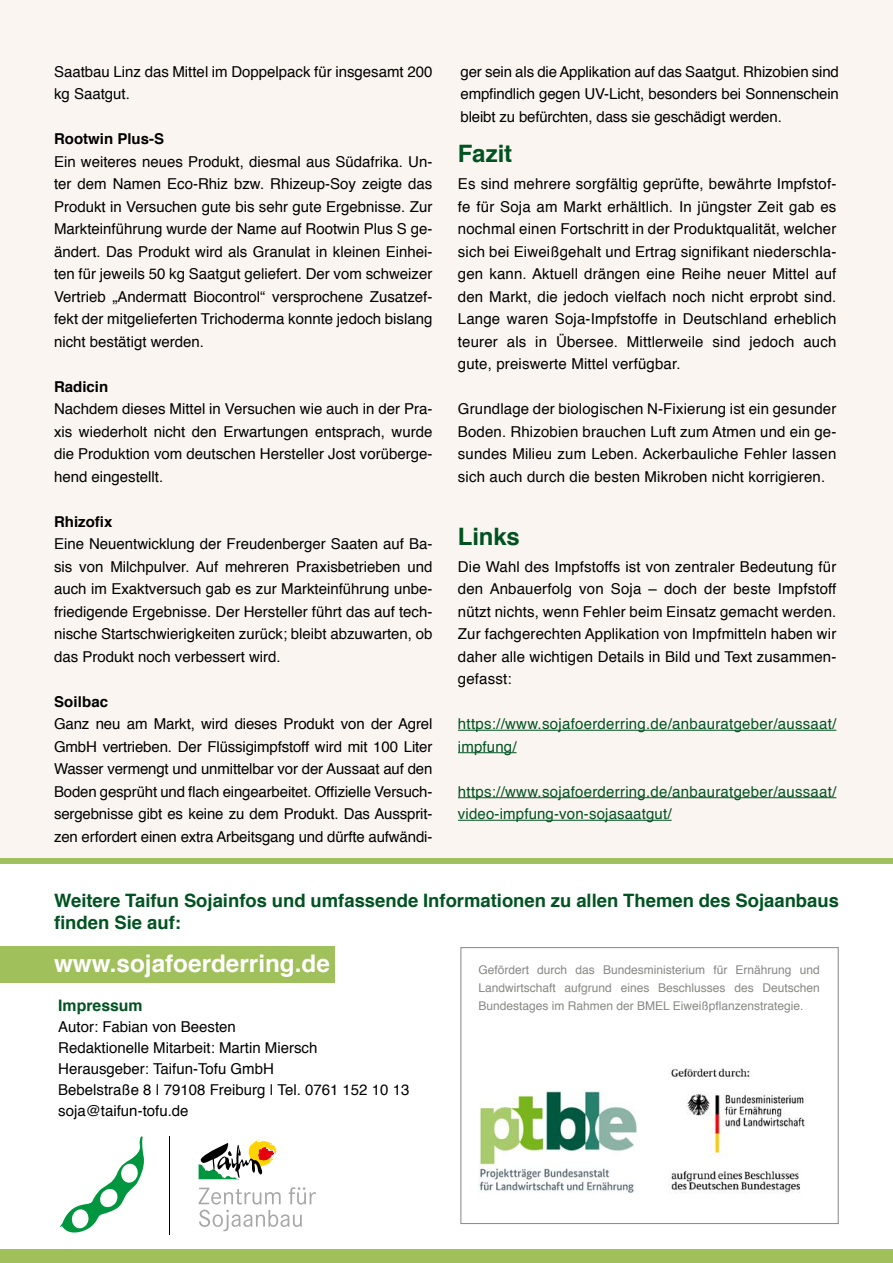
<style>
.page{position:relative;width:893px;height:1263px;background:#fff}
.page>*{position:absolute;margin:0;border:0;box-sizing:border-box;transform-origin:0 0}
.t1{font:700 24.3px "Helvetica";color:#fff}
.t2{font:700 24px "Helvetica";letter-spacing:-.005em;color:#005321}
.t3{font:700 18.45px/22.2px "Helvetica";color:#005321}
.t4{font:700 15.9px "Helvetica";color:#005321}
.t5{font:15px/22.5px "Helvetica";color:#000;text-align:justify}
.t6{font:15px/22.5px "Helvetica";letter-spacing:.02em;color:#005321}
.t7{font:700 15px "Helvetica";color:#000}
.t8{font:12px/18px "Helvetica";color:#878786;text-align:justify}
</style>
<div class="page">
<div style="left:0;top:1249px;width:893px;height:14px;background:#9fc05a"></div>
<div style="left:0;top:858px;width:893px;height:6px;background:#9fc05a"></div>
<img style="left:669px;top:1068px;width:136px;height:125px">
<div style="left:460px;top:947px;width:379px;height:277px;border:1px solid #878786"></div>
<img style="left:479px;top:1090px;width:159px;height:103px">
<div style="left:0;top:946px;width:334px;height:36px;background:#9fc05a"></div>
<div style="left:0;top:0;width:893px;height:858px;background:#faf5f0"></div>
<svg style="left:199px;top:1188px;width:82px;height:16px"></svg>
<svg style="left:289px;top:1187px;width:27px;height:17px"></svg>
<svg style="left:199px;top:1210px;width:103px;height:21px"></svg>
<hr style="left:169px;top:1136px;width:1px;height:99px;background:#000">
<svg style="left:60px;top:1136px;width:84px;height:97px"></svg>
<svg style="left:199px;top:1139px;width:78px;height:40px"></svg>
<hr style="left:458px;top:730px;width:378px;height:1px;background:#005321">
<hr style="left:458px;top:752px;width:59px;height:1px;background:#005321">
<hr style="left:458px;top:797px;width:378px;height:1px;background:#005321">
<hr style="left:458px;top:820px;width:214px;height:1px;background:#005321">
<p class="t5" style="left:54px;top:60px;width:380px">Saatbau Linz das Mittel im Doppelpack für insgesamt 200 kg Saatgut.</p>
<p class="t7" style="left:54px;top:127px;width:112px">Rootwin Plus-S</p>
<p class="t5" style="left:54px;top:150px;width:380px">Ein weiteres neues Produkt, diesmal aus Südafrika. Un&shy;ter dem Namen Eco-Rhiz bzw. Rhizeup-Soy zeigte das Produkt in Versuchen gute bis sehr gute Ergebnisse. Zur Markteinführung wurde der Name auf Rootwin Plus S ge&shy;ändert. Das Produkt wird als Granulat in kleinen Einhei&shy;ten für jeweils 50 kg Saatgut geliefert. Der vom schweizer Vertrieb „Andermatt Biocontrol“ versprochene Zusatzef&shy;fekt der mitgelieferten Trichoderma konnte jedoch bislang nicht bestätigt werden.</p>
<p class="t7" style="left:54px;top:374px;width:56px">Radicin</p>
<p class="t5" style="left:54px;top:398px;width:380px">Nachdem dieses Mittel in Versuchen wie auch in der Pra&shy;xis wiederholt nicht den Erwartungen entsprach, wurde die Produktion vom deutschen Hersteller Jost vorüberge&shy;hend eingestellt.</p>
<p class="t7" style="left:54px;top:509px;width:60px">Rhizofix</p>
<p class="t5" style="left:54px;top:533px;width:380px">Eine Neuentwicklung der Freudenberger Saaten auf Ba&shy;sis von Milchpulver. Auf mehreren Praxisbetrieben und auch im Exaktversuch gab es zur Markteinführung unbe&shy;friedigende Ergebnisse. Der Hersteller führt das auf tech&shy;nische Startschwierigkeiten zurück; bleibt abzuwarten, ob das Produkt noch verbessert wird.</p>
<p class="t7" style="left:54px;top:689px;width:56px">Soilbac</p>
<p class="t5" style="left:54px;top:713px;width:380px">Ganz neu am Markt, wird dieses Produkt von der Agrel GmbH vertrieben. Der Flüssigimpfstoff wird mit 100 Liter Wasser vermengt und unmittelbar vor der Aussaat auf den Boden gesprüht und flach eingearbeitet. Offizielle Versuch&shy;sergebnisse gibt es keine zu dem Produkt. Das Aussprit&shy;zen erfordert einen extra Arbeitsgang und dürfte aufwändi-</p>
<p class="t5" style="left:460px;top:60px;width:380px">ger sein als die Applikation auf das Saatgut. Rhizobien sind empfindlich gegen UV-Licht, besonders bei Sonnenschein bleibt zu befürchten, dass sie geschädigt werden.</p>
<h2 class="t2" style="left:458px;top:135px;width:56px">Fazit</h2>
<p class="t5" style="left:458px;top:173px;width:380px">Es sind mehrere sorgfältig geprüfte, bewährte Impfstof&shy;fe für Soja am Markt erhältlich. In jüngster Zeit gab es nochmal einen Fortschritt in der Produktqualität, welcher sich bei Eiweißgehalt und Ertrag signifikant niederschla&shy;gen kann. Aktuell drängen eine Reihe neuer Mittel auf den Markt, die jedoch vielfach noch nicht erprobt sind.<br>Lange waren Soja-Impfstoffe in Deutschland erheblich teurer als in Übersee. Mittlerweile sind jedoch auch gute, preiswerte Mittel verfügbar.</p>
<p class="t5" style="left:458px;top:398px;width:380px">Grundlage der biologischen N-Fixierung ist ein gesunder Boden. Rhizobien brauchen Luft zum Atmen und ein ge&shy;sundes Milieu zum Leben. Ackerbauliche Fehler lassen sich auch durch die besten Mikroben nicht korrigieren.</p>
<h2 class="t2" style="left:458px;top:517px;width:63px">Links</h2>
<p class="t5" style="left:458px;top:555px;width:380px">Die Wahl des Impfstoffs ist von zentraler Bedeutung für den Anbauerfolg von Soja – doch der beste Impfstoff nützt nichts, wenn Fehler beim Einsatz gemacht werden.<br>Zur fachgerechten Applikation von Impfmitteln haben wir daher alle wichtigen Details in Bild und Text zusammen&shy;gefasst:</p>
<p class="t6" style="left:458px;top:713px;width:380px">https://www.sojafoerderring.de/anbauratgeber/aussaat/ impfung/</p>
<p class="t6" style="left:458px;top:780px;width:380px">https://www.sojafoerderring.de/anbauratgeber/aussaat/ video-impfung-von-sojasaatgut/</p>
<p class="t3" style="left:54px;top:889px;width:786px">Weitere Taifun Sojainfos und umfassende Informationen zu allen Themen des Sojaanbaus finden Sie auf:</p>
<h1 class="t1" style="left:54px;top:944px;width:277px">www.sojafoerderring.de</h1>
<p class="t4" style="left:58px;top:992px;width:86px">Impressum</p>
<p class="t5" style="left:58px;top:1017px;width:353px;line-height:21px;text-align:left">Autor: Fabian von Beesten<br>Redaktionelle Mitarbeit: Martin Miersch Herausgeber: Taifun-Tofu GmbH<br>Bebelstraße 8 | 79108 Freiburg | Tel. 0761 152 10 13 soja@taifun-tofu.de</p>
<p class="t8" style="left:478px;top:961px;width:343px">Gefördert durch das Bundesministerium für Ernährung und Landwirtschaft aufgrund eines Beschlusses des Deutschen Bundestages im Rahmen der BMEL Eiweißpflanzenstrategie.</p>
</div>
